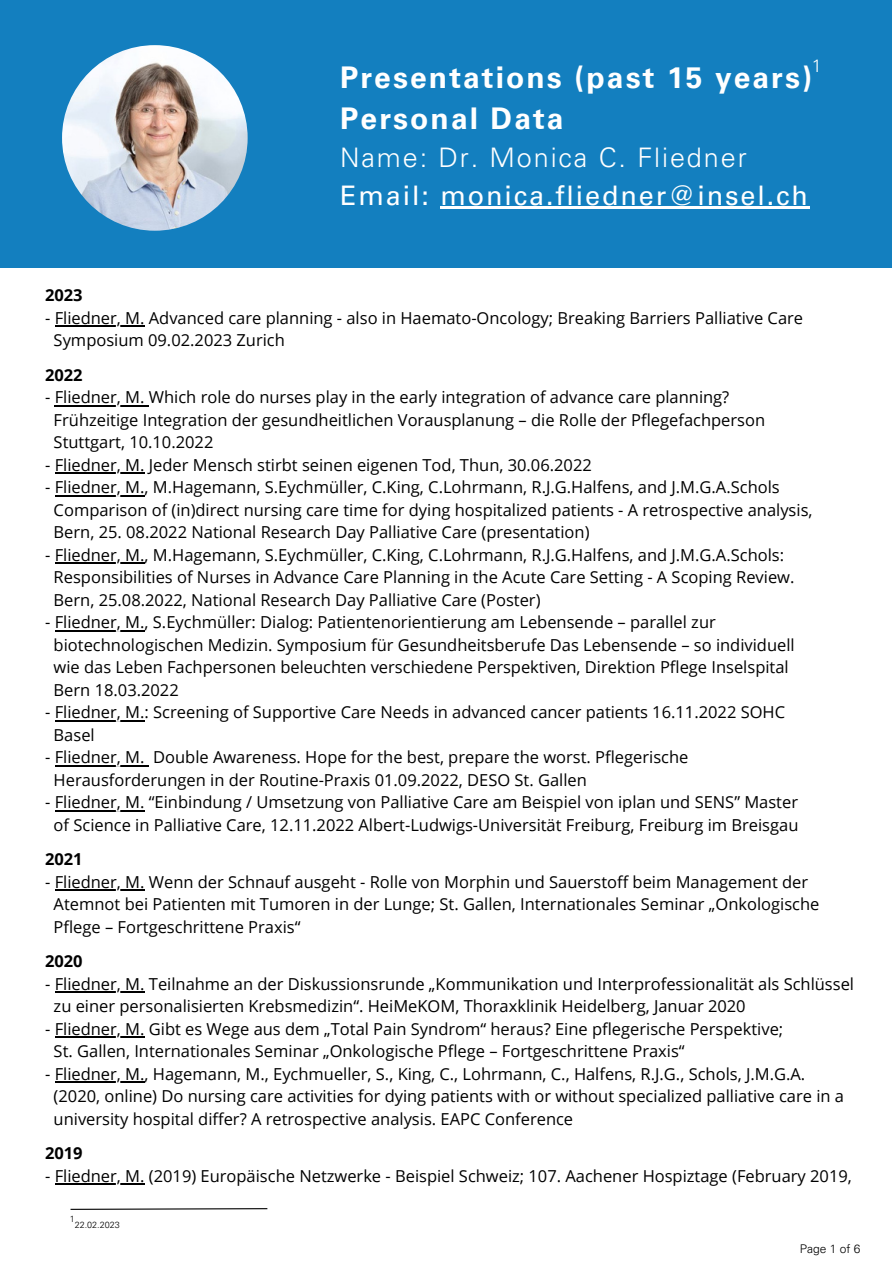
<style>
.page{position:relative;width:893px;height:1264px;background:#fff}
.page>*{position:absolute;margin:0;border:0;box-sizing:border-box;transform-origin:0 0}
.t1{font:700 30px/41.5px "Univers";letter-spacing:.07em;color:#fff}
.t2{font:27px "Univers";letter-spacing:.07em;color:#fff}
.t3{font:300 27px "Univers";letter-spacing:.07em;color:#fff}
.t4{font:300 18px "Univers";color:#fff}
.t5{font:16.5px/22.5px "Open Sans";color:#000}
.t6{font:700 16.5px "Open Sans";color:#000}
.t7{font:300 12px "Univers";color:#000}
.t8{font:300 9px "Univers";color:#000}
</style>
<div class="page">
<div style="left:0;top:0;width:891px;height:268px;background:#137fbf"></div>
<img style="left:62px;top:45px;width:185px;height:186px;border-radius:50%">
<hr style="left:440px;top:207px;width:370px;height:2px;background:#fff">
<hr style="left:55px;top:325px;width:90px;height:2px;background:#000">
<hr style="left:55px;top:405px;width:94px;height:1px;background:#000">
<hr style="left:55px;top:472px;width:90px;height:2px;background:#000">
<hr style="left:55px;top:495px;width:90px;height:1px;background:#000">
<hr style="left:55px;top:562px;width:90px;height:2px;background:#000">
<hr style="left:55px;top:630px;width:90px;height:1px;background:#000">
<hr style="left:55px;top:719px;width:90px;height:2px;background:#000">
<hr style="left:55px;top:764px;width:90px;height:2px;background:#000">
<hr style="left:55px;top:809px;width:90px;height:2px;background:#000">
<hr style="left:55px;top:889px;width:90px;height:1px;background:#000">
<hr style="left:55px;top:991px;width:90px;height:1px;background:#000">
<hr style="left:55px;top:1036px;width:90px;height:1px;background:#000">
<hr style="left:55px;top:1081px;width:90px;height:1px;background:#000">
<hr style="left:55px;top:1183px;width:90px;height:1px;background:#000">
<svg style="left:70px;top:1208px;width:198px;height:2px"></svg>
<p class="t4" style="left:811px;top:54px;width:11px">1</p>
<h1 class="t1" style="left:340px;top:56px;width:473px">Presentations (past 15 years)<br>Personal Data</h1>
<h2 class="t3" style="left:340px;top:141px;width:408px">Name: Dr. Monica C. Fliedner</h2>
<h2 class="t2" style="left:340px;top:178px;width:469px">Email: monica.fliedner@insel.ch</h2>
<p class="t6" style="left:45px;top:284px;width:39px">2023</p>
<p class="t5" style="left:54px;top:306px;width:751px;text-indent:-9px">- Fliedner, M. Advanced care planning - also in Haemato-Oncology; Breaking Barriers Palliative Care<br>Symposium 09.02.2023 Zurich</p>
<p class="t6" style="left:45px;top:363px;width:39px">2022</p>
<p class="t5" style="left:54px;top:386px;width:713px;text-indent:-9px">- Fliedner, M. Which role do nurses play in the early integration of advance care planning?<br>Frühzeitige Integration der gesundheitlichen Vorausplanung – die Rolle der Pflegefachperson<br>Stuttgart, 10.10.2022</p>
<p class="t5" style="left:45px;top:453px;width:548px">- Fliedner, M. Jeder Mensch stirbt seinen eigenen Tod, Thun, 30.06.2022</p>
<p class="t5" style="left:54px;top:475px;width:760px;text-indent:-9px">- Fliedner, M., M.Hagemann, S.Eychmüller, C.King, C.Lohrmann, R.J.G.Halfens, and J.M.G.A.Schols<br>Comparison of (in)direct nursing care time for dying hospitalized patients - A retrospective analysis,<br>Bern, 25. 08.2022 National Research Day Palliative Care (presentation)</p>
<p class="t5" style="left:54px;top:543px;width:742px;text-indent:-9px">- Fliedner, M., M.Hagemann, S.Eychmüller, C.King, C.Lohrmann, R.J.G.Halfens, and J.M.G.A.Schols:<br>Responsibilities of Nurses in Advance Care Planning in the Acute Care Setting - A Scoping Review.<br>Bern, 25.08.2022, National Research Day Palliative Care (Poster)</p>
<p class="t5" style="left:54px;top:610px;width:742px;text-indent:-9px">- Fliedner, M., S.Eychmüller: Dialog: Patientenorientierung am Lebensende – parallel zur biotechnologischen Medizin. Symposium für Gesundheitsberufe Das Lebensende – so individuell wie das Leben Fachpersonen beleuchten verschiedene Perspektiven, Direktion Pflege Inselspital Bern 18.03.2022</p>
<p class="t5" style="left:54px;top:700px;width:733px;text-indent:-9px">- Fliedner, M.: Screening of Supportive Care Needs in advanced cancer patients 16.11.2022 SOHC<br>Basel</p>
<p class="t5" style="left:54px;top:745px;width:636px;text-indent:-9px">- Fliedner, M. Double Awareness. Hope for the best, prepare the worst. Pflegerische<br>Herausforderungen in der Routine-Praxis 01.09.2022, DESO St. Gallen</p>
<p class="t5" style="left:45px;top:790px;width:754px;text-align:center">- Fliedner, M. “Einbindung / Umsetzung von Palliative Care am Beispiel von iplan und SENS” Master of Science in Palliative Care, 12.11.2022 Albert-Ludwigs-Universität Freiburg, Freiburg im Breisgau</p>
<p class="t6" style="left:45px;top:847px;width:39px">2021</p>
<p class="t5" style="left:54px;top:870px;width:767px;text-indent:-9px">- Fliedner, M. Wenn der Schnauf ausgeht - Rolle von Morphin und Sauerstoff beim Management der<br>Atemnot bei Patienten mit Tumoren in der Lunge; St. Gallen, Internationales Seminar „Onkologische<br>Pflege – Fortgeschrittene Praxis“</p>
<p class="t6" style="left:45px;top:949px;width:39px">2020</p>
<p class="t5" style="left:54px;top:972px;width:801px;text-indent:-9px">- Fliedner, M. Teilnahme an der Diskussionsrunde „Kommunikation und Interprofessionalität als Schlüssel zu einer personalisierten Krebsmedizin“. HeiMeKOM, Thoraxklinik Heidelberg, Januar 2020</p>
<p class="t5" style="left:54px;top:1017px;width:731px;text-indent:-9px">- Fliedner, M. Gibt es Wege aus dem „Total Pain Syndrom“ heraus? Eine pflegerische Perspektive;<br>St. Gallen, Internationales Seminar „Onkologische Pflege – Fortgeschrittene Praxis“</p>
<p class="t5" style="left:54px;top:1061px;width:791px;text-indent:-9px">- Fliedner, M., Hagemann, M., Eychmueller, S., King, C., Lohrmann, C., Halfens, R.J.G., Schols, J.M.G.A. (2020, online) Do nursing care activities for dying patients with or without specialized palliative care in a university hospital differ? A retrospective analysis. EAPC Conference</p>
<p class="t6" style="left:45px;top:1141px;width:39px">2019</p>
<p class="t5" style="left:45px;top:1163px;width:808px">- Fliedner, M. (2019) Europäische Netzwerke - Beispiel Schweiz; 107. Aachener Hospiztage (February 2019,</p>
<p class="t8" style="left:75px;top:1218px;width:46px">22.02.2023</p>
<p class="t8" style="left:70px;top:1213px;width:7px">1</p>
<p class="t7" style="left:799px;top:1241px;width:62px">Page 1 of 6</p>
</div>
